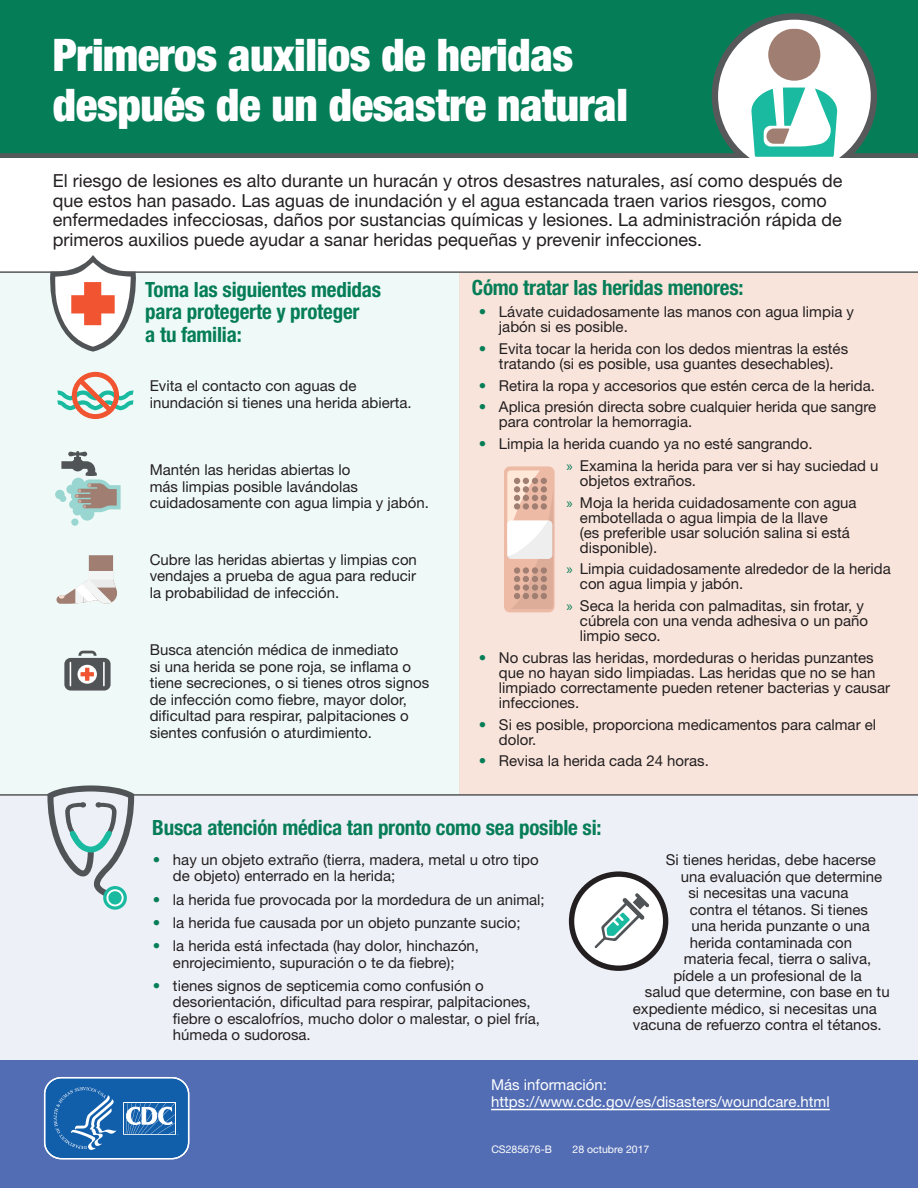
<style>
.page{position:relative;width:918px;height:1188px;background:#fff}
.page>*{position:absolute;margin:0;border:0;box-sizing:border-box;transform-origin:0 0}
.t1{font:900 condensed 45px/49.5px "Helvetica Neue LT Std";letter-spacing:-.01em;color:#fff}
.H3_ESP{font:700 condensed 21px/22.5px "Helvetica Neue LT Std";letter-spacing:-.01em;color:#057d57}
.first_para{font:18px/19.5px "Helvetica Neue LT Std";color:#231f20}
.P_body{font:15px/16.5px "Helvetica Neue LT Std";color:#231f20}
.P_body-2{font:15px/16.5px "Helvetica Neue LT Std";color:#fff}
.P_body-3{font:10.5px "Helvetica Neue LT Std";color:#fff}
.s1{color:#057d57}
.s2{font-family:"Myriad Pro";color:#057d57}
</style>
<div class="page">
<div style="left:0;top:796px;width:918px;height:265px;background:#eef0f7"></div>
<div style="left:0;top:1061px;width:918px;height:127px;background:#526db4"></div>
<div style="left:0;top:0;width:918px;height:158px;background:#057d57"></div>
<div style="left:0;top:273px;width:460px;height:521px;background:#effaf8"></div>
<div style="left:460px;top:272px;width:458px;height:523px;background:#f8e4db"></div>
<hr style="left:491px;top:1109px;width:339px;height:1px;background:#fff">
<svg style="left:43px;top:1077px;width:147px;height:83px;background:#3777b8"></svg>
<div style="left:504px;top:466px;width:51px;height:146px;background:#edbaa5;border-radius:6px"></div>
<svg style="left:507px;top:470px;width:46px;height:139px"></svg>
<div style="left:715px;top:16px;width:159px;height:160px;background:#fff;border-radius:50%"></div>
<div style="left:768px;top:29px;width:52px;height:52px;background:#a07f72;border-radius:50%"></div>
<svg style="left:751px;top:88px;width:87px;height:69px"></svg>
<div style="left:712px;top:13px;width:165px;height:166px;border:6px solid #57585a;border-radius:50%"></div>
<div style="left:604px;top:158px;width:314px;height:41px;background:#fff"></div>
<div style="left:0;top:153px;width:742px;height:5px;background:#57585a"></div>
<hr style="left:0;top:271px;width:918px;height:2px;background:#57585a">
<hr style="left:130px;top:794px;width:788px;height:2px;background:#57585a">
<hr style="left:0;top:794px;width:53px;height:2px;background:#57585a">
<div style="left:846px;top:153px;width:72px;height:5px;background:#57585a"></div>
<svg style="left:49px;top:255px;width:88px;height:97px"></svg>
<div style="left:55px;top:490px;width:10px;height:9px;background:#99d6d1;border-radius:50%"></div>
<div style="left:60px;top:495px;width:6px;height:7px;background:#99d6d1;border-radius:50%"></div>
<div style="left:71px;top:519px;width:8px;height:7px;background:#99d6d1;border-radius:50%"></div>
<div style="left:64px;top:658px;width:47px;height:33px;background:#515457;border-radius:6px"></div>
<svg style="left:70px;top:662px;width:1px;height:24px"></svg>
<svg style="left:78px;top:665px;width:19px;height:19px"></svg>
<hr style="left:103px;top:662px;width:2px;height:24px;background:#fff">
<svg style="left:78px;top:651px;width:19px;height:5px"></svg>
<svg style="left:81px;top:668px;width:13px;height:13px"></svg>
<svg style="left:56px;top:555px;width:64px;height:53px"></svg>
<svg style="left:57px;top:372px;width:77px;height:47px"></svg>
<svg style="left:61px;top:451px;width:60px;height:70px"></svg>
<svg style="left:105px;top:888px;width:20px;height:20px"></svg>
<div style="left:103px;top:886px;width:24px;height:24px;border:3px solid #19ba9f;border-radius:50%"></div>
<svg style="left:108px;top:891px;width:14px;height:14px"></svg>
<svg style="left:47px;top:785px;width:87px;height:116px;background:#bfcbcf"></svg>
<svg style="left:572px;top:874px;width:94px;height:94px"></svg>
<svg style="left:595px;top:893px;width:54px;height:55px"></svg>
<div style="left:569px;top:871px;width:99px;height:100px;border:5px solid #231f20;border-radius:50%"></div>
<h1 class="t1" style="left:53px;top:30px;width:577px">Primeros auxilios de heridas después de un desastre natural</h1>
<p class="first_para" style="left:53px;top:171px;width:791px">El riesgo de lesiones es alto durante un huracán y otros desastres naturales, así como después de que estos han pasado. Las aguas de inundación y el agua estancada traen varios riesgos, como enfermedades infecciosas, daños por sustancias químicas y lesiones. La administración rápida de primeros auxilios puede ayudar a sanar heridas pequeñas y prevenir infecciones.</p>
<p class="H3_ESP" style="left:145px;top:278px;width:237px">Toma las siguientes medidas para protegerte y proteger<br>a tu familia:</p>
<p class="P_body" style="left:150px;top:378px;width:264px">Evita el contacto con aguas de inundación si tienes una herida abierta.</p>
<p class="P_body" style="left:150px;top:461px;width:281px">Mantén las heridas abiertas lo<br>más limpias posible lavándolas cuidadosamente con agua limpia y jabón.</p>
<p class="P_body" style="left:150px;top:551px;width:269px;text-align:justify">Cubre las heridas abiertas y limpias con vendajes a prueba de agua para reducir la probabilidad de infección.</p>
<p class="P_body" style="left:150px;top:642px;width:281px">Busca atención médica de inmediato<br>si una herida se pone roja, se inflama o tiene secreciones, o si tienes otros signos de infección como fiebre, mayor dolor, dificultad para respirar, palpitaciones o sientes confusión o aturdimiento.</p>
<p class="H3_ESP" style="left:472px;top:276px;width:273px">Cómo tratar las heridas menores:</p>
<p class="P_body" style="left:499px;top:304px;width:357px;line-height:15px;text-indent:-20px"><span class="s1">•</span> Lávate cuidadosamente las manos con agua limpia y jabón si es posible.</p>
<p class="P_body" style="left:479px;top:341px;width:371px;line-height:15px;text-align:center"><span class="s1">•</span> Evita tocar la herida con los dedos mientras la estés tratando (si es posible, usa guantes desechables).</p>
<p class="P_body" style="left:479px;top:377px;width:398px"><span class="s1">•</span> Retira la ropa y accesorios que estén cerca de la herida.</p>
<p class="P_body" style="left:499px;top:399px;width:379px;line-height:15px;text-indent:-20px"><span class="s1">•</span> Aplica presión directa sobre cualquier herida que sangre para controlar la hemorragia.</p>
<p class="P_body" style="left:479px;top:435px;width:335px"><span class="s1">•</span> Limpia la herida cuando ya no esté sangrando.</p>
<p class="P_body" style="left:580px;top:458px;width:300px;line-height:15px;text-indent:-14px"><span class="s2">»</span> Examina la herida para ver si hay suciedad u objetos extraños.</p>
<p class="P_body" style="left:580px;top:495px;width:278px;line-height:15px;text-indent:-14px"><span class="s2">»</span> Moja la herida cuidadosamente con agua embotellada o agua limpia de la llave<br>(es preferible usar solución salina si está disponible).</p>
<p class="P_body" style="left:580px;top:561px;width:312px;line-height:15px;text-indent:-14px"><span class="s2">»</span> Limpia cuidadosamente alrededor de la herida con agua limpia y jabón.</p>
<p class="P_body" style="left:580px;top:598px;width:290px;line-height:15px;text-indent:-14px"><span class="s2">»</span> Seca la herida con palmaditas, sin frotar, y cúbrela con una venda adhesiva o un paño limpio seco.</p>
<p class="P_body" style="left:499px;top:650px;width:393px;line-height:15px;text-indent:-20px"><span class="s1">•</span> No cubras las heridas, mordeduras o heridas punzantes que no hayan sido limpiadas. Las heridas que no se han limpiado correctamente pueden retener bacterias y causar infecciones.</p>
<p class="P_body" style="left:499px;top:717px;width:379px;line-height:15px;text-indent:-20px"><span class="s1">•</span> Si es posible, proporciona medicamentos para calmar el dolor.</p>
<p class="P_body" style="left:479px;top:753px;width:232px"><span class="s1">•</span> Revisa la herida cada 24 horas.</p>
<p class="H3_ESP" style="left:152px;top:816px;width:451px">Busca atención médica tan pronto como sea posible si:</p>
<p class="P_body" style="left:173px;top:851px;width:367px;text-indent:-20px"><span class="s1">•</span> hay un objeto extraño (tierra, madera, metal u otro tipo de objeto) enterrado en la herida;</p>
<p class="P_body" style="left:153px;top:891px;width:394px"><span class="s1">•</span> la herida fue provocada por la mordedura de un animal;</p>
<p class="P_body" style="left:153px;top:914px;width:369px"><span class="s1">•</span> la herida fue causada por un objeto punzante sucio;</p>
<p class="P_body" style="left:153px;top:937px;width:328px;text-align:center"><span class="s1">•</span> la herida está infectada (hay dolor, hinchazón, enrojecimiento, supuración o te da fiebre);</p>
<p class="P_body" style="left:173px;top:977px;width:368px;text-indent:-20px"><span class="s1">•</span> tienes signos de septicemia como confusión o desorientación, dificultad para respirar, palpitaciones, fiebre o escalofríos, mucho dolor o malestar, o piel fría, húmeda o sudorosa.</p>
<p class="P_body" style="left:666px;top:852px;width:212px">Si tienes heridas, debe hacerse</p>
<p class="P_body" style="left:681px;top:868px;width:203px">una evaluación que determine</p>
<p class="P_body" style="left:688px;top:885px;width:162px">si necesitas una vacuna</p>
<p class="P_body" style="left:690px;top:901px;width:180px">contra el tétanos. Si tienes</p>
<p class="P_body" style="left:691px;top:918px;width:180px">una herida punzante o una</p>
<p class="P_body" style="left:690px;top:934px;width:164px">herida contaminada con</p>
<p class="P_body" style="left:684px;top:951px;width:189px">materia fecal, tierra o saliva,</p>
<p class="P_body" style="left:673px;top:967px;width:190px">pídele a un profesional de la</p>
<p class="P_body" style="left:645px;top:984px;width:246px">salud que determine, con base en tu</p>
<p class="P_body" style="left:633px;top:1000px;width:245px">expediente médico, si necesitas una</p>
<p class="P_body" style="left:633px;top:1017px;width:250px">vacuna de refuerzo contra el tétanos.</p>
<p class="P_body-2" style="left:491px;top:1076px;width:340px">Más información: https://www.cdc.gov/es/disasters/woundcare.html</p>
<p class="P_body-3" style="left:491px;top:1143px;width:62px">CS285676-B</p>
<p class="P_body-3" style="left:573px;top:1143px;width:78px">28 octubre 2017</p>
</div>
